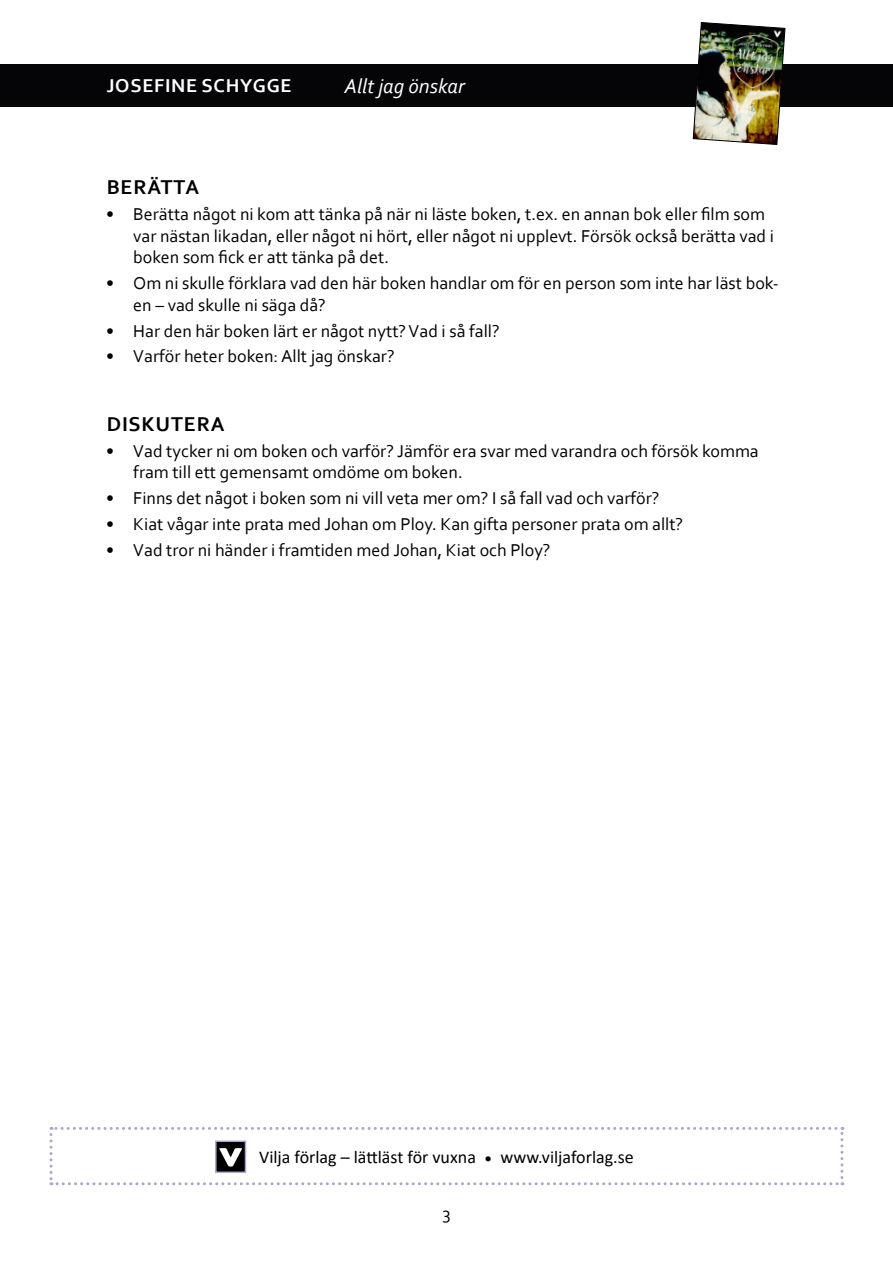
<style>
.page{position:relative;width:893px;height:1263px;background:#fff}
.page>*{position:absolute;margin:0;border:0;box-sizing:border-box;transform-origin:0 0}
.t1{font:700 21px "Corbel";letter-spacing:.04em;color:#000}
.t2{font:italic 21px "Corbel";color:#fff}
.t3{font:700 19.5px "Corbel";letter-spacing:.04em;color:#fff}
.t4{font:18px/21.6px "Corbel";color:#000}
.t5{font:18px "Calibri";color:#000}
</style>
<div class="page">
<div style="left:0;top:64px;width:893px;height:42px;background:#050507"></div>
<svg style="left:50px;top:1127px;width:793px;height:58px"></svg>
<div style="left:215px;top:1140px;width:31px;height:33px;border:2px solid #b0a6cb"></div>
<img style="left:693px;top:22px;width:92px;height:123px">
<p class="t3" style="left:107px;top:74px;width:187px">JOSEFINE SCHYGGE</p>
<p class="t2" style="left:344px;top:73px;width:122px">Allt jag önskar</p>
<p class="t1" style="left:107px;top:174px;width:94px">BERÄTTA</p>
<p class="t4" style="left:133px;top:203px;width:642px;text-indent:-27px">• Berätta något ni kom att tänka på när ni läste boken, t.ex. en annan bok eller film som var nästan likadan, eller något ni hört, eller något ni upplevt. Försök också berätta vad i boken som fick er att tänka på det.</p>
<p class="t4" style="left:133px;top:272px;width:647px;text-indent:-27px">• Om ni skulle förklara vad den här boken handlar om för en person som inte har läst bok&shy;en – vad skulle ni säga då?</p>
<p class="t4" style="left:106px;top:319px;width:395px">• Har den här boken lärt er något nytt? Vad i så fall?</p>
<p class="t4" style="left:106px;top:345px;width:290px">• Varför heter boken: Allt jag önskar?</p>
<p class="t1" style="left:107px;top:411px;width:119px">DISKUTERA</p>
<p class="t4" style="left:133px;top:439px;width:627px;text-indent:-27px">• Vad tycker ni om boken och varför? Jämför era svar med varandra och försök komma fram till ett gemensamt omdöme om boken.</p>
<p class="t4" style="left:106px;top:487px;width:555px">• Finns det något i boken som ni vill veta mer om? I så fall vad och varför?</p>
<p class="t4" style="left:106px;top:513px;width:578px">• Kiat vågar inte prata med Johan om Ploy. Kan gifta personer prata om allt?</p>
<p class="t4" style="left:106px;top:539px;width:445px">• Vad tror ni händer i framtiden med Johan, Kiat och Ploy?</p>
<p class="t5" style="left:259px;top:1144px;width:376px">Vilja förlag – lättläst för vuxna <sub>•</sub> www.viljaforlag.se</p>
<p class="t4" style="left:442px;top:1202px;width:10px">3</p>
</div>
